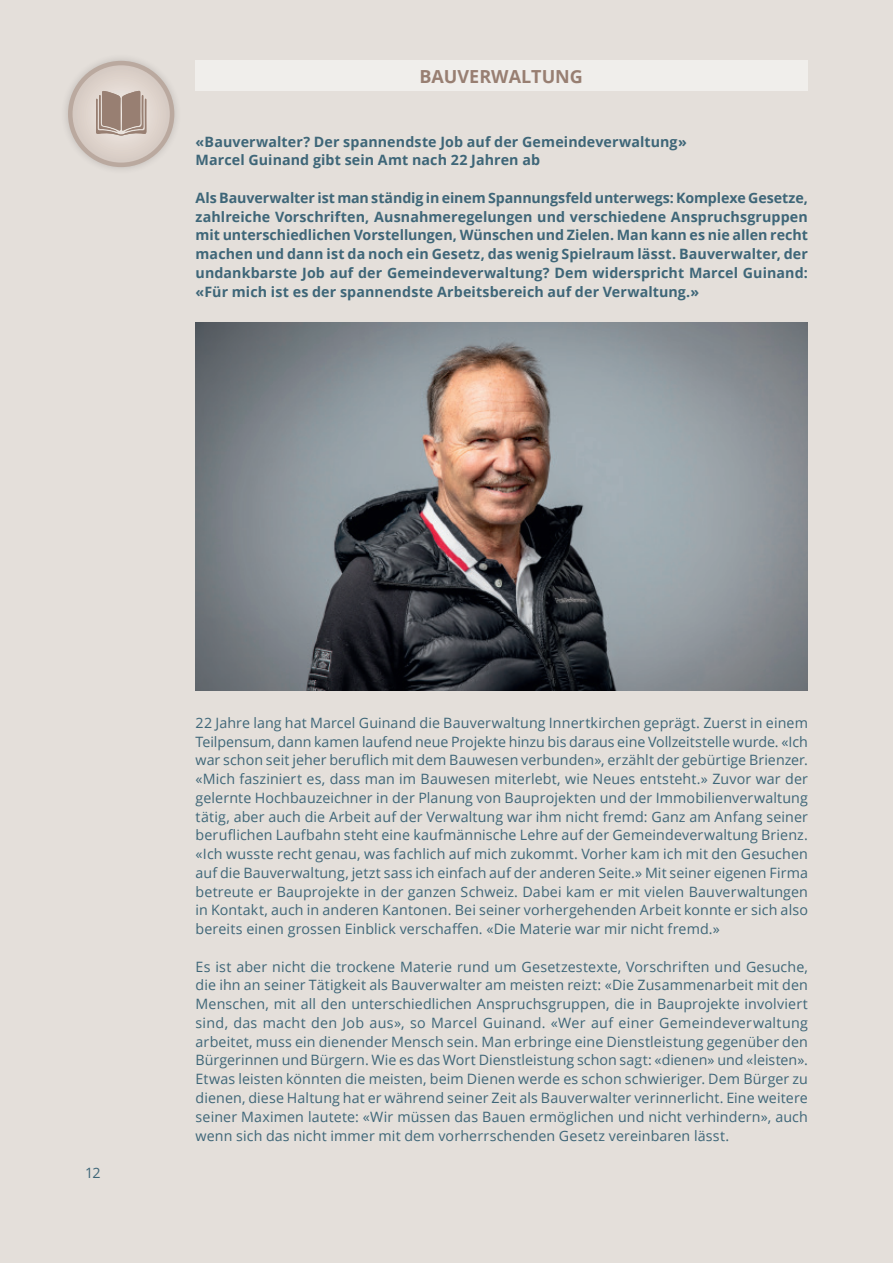
<style>
.page{position:relative;width:893px;height:1263px;background:#e4dfda}
.page>*{position:absolute;margin:0;border:0;box-sizing:border-box;transform-origin:0 0}
.t1{font:700 18px "Open Sans";color:#987f72}
.t2{font:14.25px/18.8px "Open Sans";letter-spacing:.01em;color:#3e6678;text-align:justify}
.t3{font:700 14.25px/18.8px "Open Sans";letter-spacing:.01em;color:#3e6678}
</style>
<div class="page">
<div style="left:195px;top:61px;width:612px;height:30px;background:#f0eeeb"></div>
<div style="left:60px;top:53px;width:122px;height:122px;background:#231f20;opacity:.2"></div>
<svg style="left:70px;top:63px;width:102px;height:102px"></svg>
<div style="left:68px;top:61px;width:106px;height:106px;border:4px solid #baa99f;border-radius:50%"></div>
<svg style="left:96px;top:91px;width:50px;height:45px"></svg>
<img style="left:196px;top:323px;width:612px;height:367px">
<p class="t1" style="left:419px;top:64px;width:165px">BAUVERWALTUNG</p>
<p class="t3" style="left:196px;top:132px;width:493px">«Bauverwalter? Der spannendste Job auf der Gemeindeverwaltung»<br>Marcel Guinand gibt sein Amt nach 22 Jahren ab</p>
<p class="t3" style="left:196px;top:188px;width:614px;text-align:justify">Als Bauverwalter ist man ständig in einem Spannungsfeld unterwegs: Komplexe Gesetze, zahlreiche Vorschriften, Ausnahmeregelungen und verschiedene Anspruchsgruppen mit unterschiedlichen Vorstellungen, Wünschen und Zielen. Man kann es nie allen recht machen und dann ist da noch ein Gesetz, das wenig Spielraum lässt. Bauverwalter, der undankbarste Job auf der Gemeindeverwaltung? Dem widerspricht Marcel Guinand: «Für mich ist es der spannendste Arbeitsbereich auf der Verwaltung.»</p>
<p class="t2" style="left:85px;top:1163px;width:17px">12</p>
<p class="t2" style="left:196px;top:713px;width:614px">22 Jahre lang hat Marcel Guinand die Bauverwaltung Innertkirchen geprägt. Zuerst in einem Teilpensum, dann kamen laufend neue Projekte hinzu bis daraus eine Vollzeitstelle wurde. «Ich war schon seit jeher beruflich mit dem Bauwesen verbunden», erzählt der gebürtige Brienzer. «Mich fasziniert es, dass man im Bauwesen miterlebt, wie Neues entsteht.» Zuvor war der gelernte Hochbauzeichner in der Planung von Bauprojekten und der Immobilienverwaltung tätig, aber auch die Arbeit auf der Verwaltung war ihm nicht fremd: Ganz am Anfang seiner beruflichen Laufbahn steht eine kaufmännische Lehre auf der Gemeindeverwaltung Brienz. «Ich wusste recht genau, was fachlich auf mich zukommt. Vorher kam ich mit den Gesuchen auf die Bauverwaltung, jetzt sass ich einfach auf der anderen Seite.» Mit seiner eigenen Firma betreute er Bauprojekte in der ganzen Schweiz. Dabei kam er mit vielen Bauverwaltungen in Kontakt, auch in anderen Kantonen. Bei seiner vorhergehenden Arbeit konnte er sich also bereits einen grossen Einblick verschaffen. «Die Materie war mir nicht fremd.»</p>
<p class="t2" style="left:196px;top:957px;width:614px">Es ist aber nicht die trockene Materie rund um Gesetzestexte, Vorschriften und Gesuche, die ihn an seiner Tätigkeit als Bauverwalter am meisten reizt: «Die Zusammenarbeit mit den Menschen, mit all den unterschiedlichen Anspruchsgruppen, die in Bauprojekte involviert sind, das macht den Job aus», so Marcel Guinand. «Wer auf einer Gemeindeverwaltung arbeitet, muss ein dienender Mensch sein. Man erbringe eine Dienstleistung gegenüber den Bürgerinnen und Bürgern. Wie es das Wort Dienstleistung schon sagt: «dienen» und «leisten».<br>Etwas leisten könnten die meisten, beim Dienen werde es schon schwieriger. Dem Bürger zu dienen, diese Haltung hat er während seiner Zeit als Bauverwalter verinnerlicht. Eine weitere seiner Maximen lautete: «Wir müssen das Bauen ermöglichen und nicht verhindern», auch wenn sich das nicht immer mit dem vorherrschenden Gesetz vereinbaren lässt.</p>
</div>
